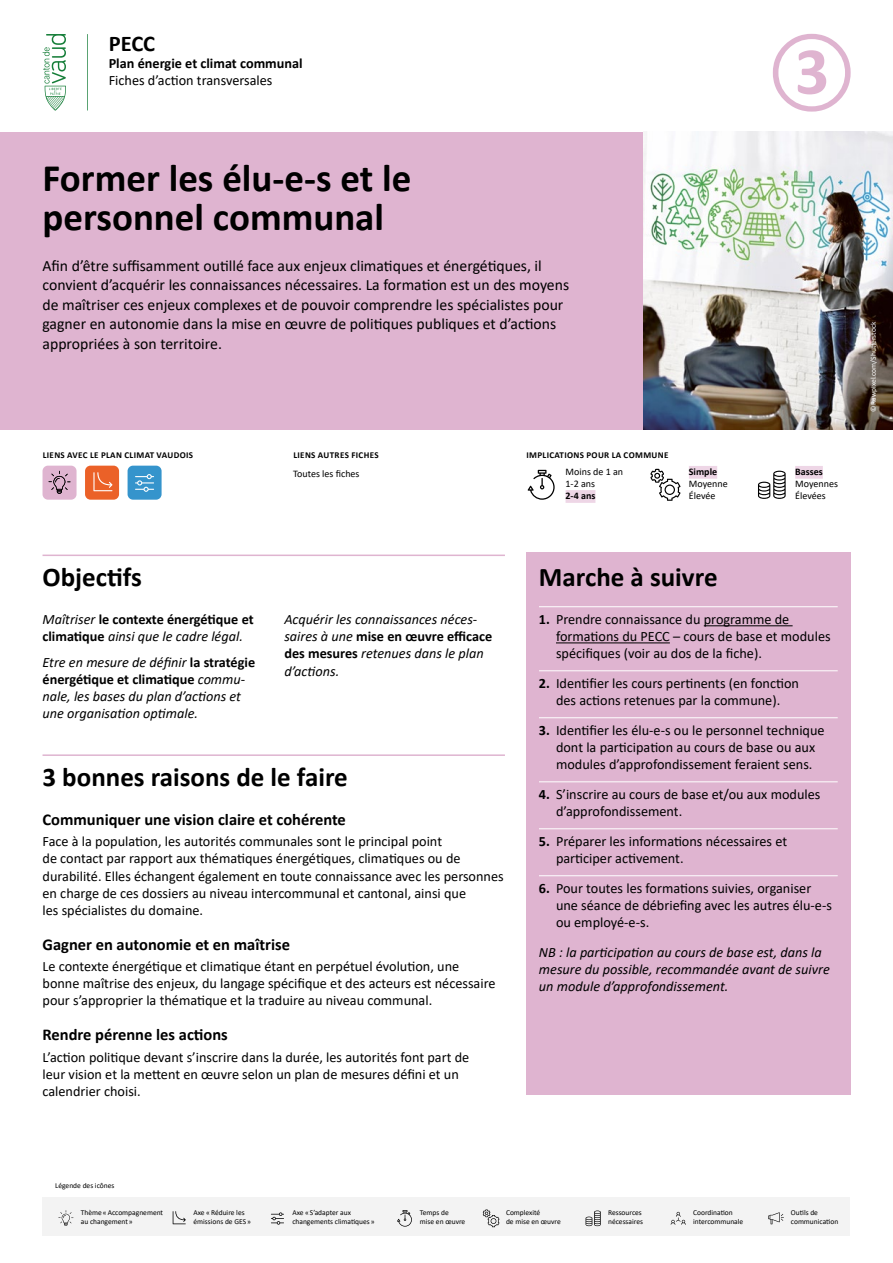
<style>
.page{position:relative;width:893px;height:1263px;background:#fff}
.page>*{position:absolute;margin:0;border:0;box-sizing:border-box;transform-origin:0 0}
.t1{font:700 67.5px "Calibri";color:#dfb4d0}
.t2{font:700 39px/39px "Calibri";color:#000}
.t3{font:700 27px "Calibri";color:#000}
.t4{font:700 22.5px "Calibri";color:#000}
.t5{font:700 16.5px "Calibri";color:#000}
.t6{font:15.75px/19.5px "Calibri";color:#000}
.t7{font:14.25px/17.1px "Calibri";color:#000}
.t8{font:italic 14.25px/17.1px "Calibri";color:#000}
.t9{font:700 14.25px/17.1px "Calibri";color:#000}
.t10{font:10.05px/12px "Calibri";color:#000}
.t11{font:700 10.05px "Calibri";color:#000}
.t12{font:700 9px "Calibri";letter-spacing:.04em;color:#000}
.t13{font:7.5px/8.2px "Calibri";color:#000}
.t14{font:7.5px "Calibri";color:#fff}
.s1{font-weight:400;font-style:italic}
.s2{font-weight:700;font-style:normal}
.s3{font-weight:700}
</style>
<div class="page">
<div style="left:0;top:132px;width:643px;height:297px;background:#dfb4d0"></div>
<svg style="left:43px;top:34px;width:23px;height:77px"></svg>
<svg style="left:87px;top:34px;width:1px;height:77px"></svg>
<div style="left:85px;top:466px;width:34px;height:34px;background:#eb6128;border-radius:5px"></div>
<svg style="left:93px;top:472px;width:19px;height:19px"></svg>
<div style="left:128px;top:466px;width:34px;height:34px;background:#3594cc;border-radius:5px"></div>
<svg style="left:135px;top:474px;width:19px;height:18px"></svg>
<svg style="left:528px;top:470px;width:27px;height:30px"></svg>
<svg style="left:650px;top:469px;width:30px;height:32px"></svg>
<svg style="left:758px;top:471px;width:28px;height:28px"></svg>
<div style="left:43px;top:466px;width:34px;height:34px;background:#dfb4d0;border-radius:5px"></div>
<svg style="left:49px;top:471px;width:21px;height:23px"></svg>
<div style="left:795px;top:466px;width:28px;height:13px;background:#eed6e6"></div>
<div style="left:689px;top:466px;width:28px;height:13px;background:#eed6e6"></div>
<div style="left:566px;top:490px;width:29px;height:13px;background:#eed6e6"></div>
<img style="left:643px;top:132px;width:250px;height:297px">
<div style="left:43px;top:1197px;width:807px;height:38px;background:#f3f3f3"></div>
<svg style="left:483px;top:1209px;width:16px;height:18px"></svg>
<svg style="left:586px;top:1210px;width:15px;height:16px"></svg>
<svg style="left:671px;top:1212px;width:15px;height:13px"></svg>
<svg style="left:768px;top:1212px;width:16px;height:12px"></svg>
<svg style="left:397px;top:1210px;width:15px;height:16px"></svg>
<svg style="left:271px;top:1212px;width:13px;height:13px"></svg>
<svg style="left:173px;top:1211px;width:13px;height:13px"></svg>
<svg style="left:58px;top:1210px;width:15px;height:16px"></svg>
<div style="left:526px;top:553px;width:324px;height:542px;background:#dfb4d0"></div>
<hr style="left:539px;top:606px;width:299px;height:1px;background:#fff">
<hr style="left:704px;top:625px;width:89px;height:1px;background:#000">
<hr style="left:556px;top:642px;width:114px;height:1px;background:#000">
<hr style="left:539px;top:670px;width:299px;height:1px;background:#fff">
<hr style="left:539px;top:717px;width:299px;height:1px;background:#fff">
<hr style="left:539px;top:781px;width:299px;height:1px;background:#fff">
<hr style="left:539px;top:828px;width:299px;height:1px;background:#fff">
<hr style="left:539px;top:875px;width:299px;height:1px;background:#fff">
<hr style="left:43px;top:754px;width:462px;height:2px;background:#dfb4d0">
<hr style="left:43px;top:554px;width:462px;height:2px;background:#dfb4d0">
<h3 class="t4" style="left:109px;top:28px;width:48px">PECC</h3>
<p class="t9" style="left:109px;top:55px;width:195px">Plan énergie et climat communal</p>
<p class="t7" style="left:109px;top:71px;width:165px">Fiches d’action transversales</p>
<h2 class="t2" style="left:43px;top:158px;width:370px">Former les élu-e-s et le personnel communal</h2>
<p class="t6" style="left:43px;top:255px;width:528px">Afin d’être suffisamment outillé face aux enjeux climatiques et énergétiques, il convient d’acquérir les connaissances nécessaires. La formation est un des moyens de maîtriser ces enjeux complexes et de pouvoir comprendre les spécialistes pour gagner en autonomie dans la mise en œuvre de politiques publiques et d’actions appropriées à son territoire.</p>
<p class="t12" style="left:43px;top:448px;width:152px">LIENS AVEC LE PLAN CLIMAT VAUDOIS</p>
<p class="t12" style="left:526px;top:448px;width:144px">IMPLICATIONS POUR LA COMMUNE</p>
<p class="t12" style="left:293px;top:449px;width:87px">LIENS AUTRES FICHES</p>
<p class="t10" style="left:293px;top:467px;width:68px">Toutes les fiches</p>
<p class="t10" style="left:566px;top:466px;width:59px">Moins de 1 an<br>1-2 ans</p>
<p class="t11" style="left:566px;top:489px;width:31px">2-4 ans</p>
<p class="t11" style="left:689px;top:465px;width:30px">Simple</p>
<p class="t10" style="left:689px;top:478px;width:40px">Moyenne<br>Élevée</p>
<h1 class="t1" style="left:767px;top:26px;width:91px">③</h1>
<p class="t11" style="left:795px;top:465px;width:29px">Basses</p>
<p class="t10" style="left:795px;top:478px;width:44px">Moyennes<br>Élevées</p>
<p class="t14" style="left:868px;top:412px;width:92px;rotate:-90deg">© Rawpixel.com/Shutterstock</p>
<h3 class="t3" style="left:43px;top:558px;width:101px">Objectifs</h3>
<p class="t9" style="left:43px;top:611px;width:213px"><span class="s1">Maîtriser</span> le contexte énergétique et climatique <span class="s1">ainsi que le cadre légal.</span></p>
<p class="t8" style="left:43px;top:653px;width:214px">Etre en mesure de définir <span class="s2">la stratégie énergétique et climatique</span> commu&shy;nale, les bases du plan d’actions et une organisation optimale.</p>
<p class="t8" style="left:284px;top:610px;width:209px">Acquérir les connaissances néces&shy;saires à une <span class="s2">mise en œuvre efficace des mesures</span> retenues dans le plan d’actions.</p>
<h3 class="t3" style="left:43px;top:758px;width:307px">3 bonnes raisons de le faire</h3>
<p class="t5" style="left:43px;top:808px;width:305px">Communiquer une vision claire et cohérente</p>
<p class="t7" style="left:43px;top:833px;width:463px">Face à la population, les autorités communales sont le principal point<br>de contact par rapport aux thématiques énergétiques, climatiques ou de durabilité. Elles échangent également en toute connaissance avec les personnes en charge de ces dossiers au niveau intercommunal et cantonal, ainsi que<br>les spécialistes du domaine.</p>
<p class="t5" style="left:43px;top:932px;width:249px">Gagner en autonomie et en maîtrise</p>
<p class="t7" style="left:43px;top:957px;width:455px">Le contexte énergétique et climatique étant en perpétuel évolution, une bonne maîtrise des enjeux, du langage spécifique et des acteurs est nécessaire pour s’approprier la thématique et la traduire au niveau communal.</p>
<p class="t5" style="left:43px;top:1023px;width:187px">Rendre pérenne les actions</p>
<p class="t7" style="left:43px;top:1048px;width:428px">L’action politique devant s’inscrire dans la durée, les autorités font part de leur vision et la mettent en œuvre selon un plan de mesures défini et un calendrier choisi.</p>
<h3 class="t3" style="left:539px;top:558px;width:180px">Marche à suivre</h3>
<p class="t7" style="left:556px;top:610px;width:276px;text-indent:-17px"><span class="s3">1.</span> Prendre connaissance du programme de formations du PECC – cours de base et modules spécifiques (voir au dos de la fiche).</p>
<p class="t7" style="left:539px;top:675px;width:261px;text-align:center"><span class="s3">2.</span> Identifier les cours pertinents (en fonction des actions retenues par la commune).</p>
<p class="t7" style="left:539px;top:721px;width:287px;text-align:center"><span class="s3">3.</span> Identifier les élu-e-s ou le personnel technique dont la participation au cours de base ou aux modules d’approfondissement feraient sens.</p>
<p class="t7" style="left:556px;top:786px;width:266px;text-indent:-17px"><span class="s3">4.</span> S’inscrire au cours de base et/ou aux modules d’approfondissement.</p>
<p class="t7" style="left:556px;top:832px;width:233px;text-indent:-17px"><span class="s3">5.</span> Préparer les informations nécessaires et participer activement.</p>
<p class="t7" style="left:556px;top:879px;width:277px;text-indent:-17px"><span class="s3">6.</span> Pour toutes les formations suivies, organiser une séance de débriefing avec les autres élu-e-s ou employé-e-s.</p>
<p class="t8" style="left:539px;top:943px;width:292px">NB : la participation au cours de base est, dans la mesure du possible, recommandée avant de suivre un module d’approfondissement.</p>
<p class="t13" style="left:55px;top:1181px;width:61px">Légende des icônes</p>
<p class="t13" style="left:81px;top:1209px;width:84px">Thème « Accompagnement au changement »</p>
<p class="t13" style="left:193px;top:1209px;width:59px">Axe « Réduire les émissions de GES »</p>
<p class="t13" style="left:292px;top:1209px;width:84px">Axe « S’adapter aux changements climatiques »</p>
<p class="t13" style="left:420px;top:1209px;width:47px">Temps de<br>mise en œuvre</p>
<p class="t13" style="left:506px;top:1209px;width:56px">Complexité<br>de mise en œuvre</p>
<p class="t13" style="left:608px;top:1209px;width:36px">Ressources nécessaires</p>
<p class="t13" style="left:693px;top:1209px;width:52px">Coordination intercommunale</p>
<p class="t13" style="left:791px;top:1209px;width:49px">Outils de communication</p>
</div>
